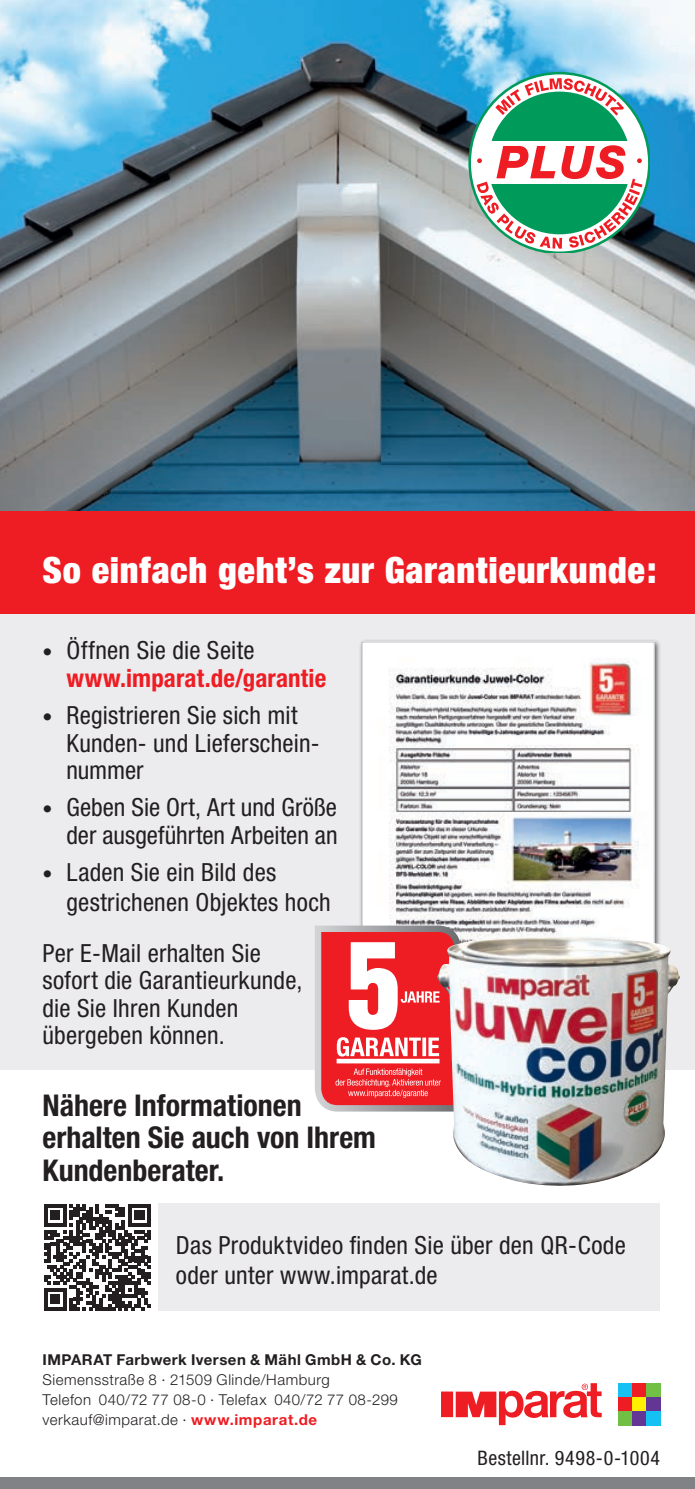
<style>
.page{position:relative;width:695px;height:1489px;background:#fff}
.page>*{position:absolute;margin:0;border:0;box-sizing:border-box;transform-origin:0 0}
.t1{font:900 condensed 36.25px "Helvetica Neue";letter-spacing:.02em;color:#fff}
.t2{font:700 condensed 30px "Helvetica Neue LT Std";color:#231f20}
.t3{font:condensed 25px/27.5px "Helvetica Neue LT Std";letter-spacing:.01em;color:#231f20}
.t4{font:700 condensed 25px/27.5px "Helvetica Neue LT Std";letter-spacing:.005em;color:#ee1d23}
.t5{font:condensed 20px "Helvetica Neue LT Std";letter-spacing:.025em;color:#231f20}
.t6{font:300 15px "Helvetica Neue LT Pro";letter-spacing:.035em;color:#231f20}
.t7{font:700 15px "Helvetica Neue CE";letter-spacing:.03em;color:#231f20}
.s1{font-family:"Helvetica Neue";font-weight:400;font-size:20px;color:#231f20}
.s2{font-weight:400;color:#231f20}
.s3{font-family:"Helvetica Neue";font-size:20px}
.s4{font-family:"Helvetica Neue CE";font-weight:700;color:#ee1d23}
</style>
<div class="page">
<div style="left:43px;top:1203px;width:616px;height:107px;background:#ececee"></div>
<img style="left:0;top:0;width:694px;height:512px">
<div style="left:0;top:610px;width:694px;height:459px;background:#ececee"></div>
<div style="left:0;top:512px;width:694px;height:102px;background:#ee1d23"></div>
<div style="left:618px;top:1382px;width:14px;height:14px;background:#15c0f2"></div>
<div style="left:632px;top:1382px;width:14px;height:14px;background:#ee1d23"></div>
<div style="left:646px;top:1382px;width:14px;height:14px;background:#71bf44"></div>
<div style="left:618px;top:1396px;width:14px;height:14px;background:#ee1d23"></div>
<div style="left:632px;top:1396px;width:14px;height:14px;background:#fff101"></div>
<div style="left:646px;top:1396px;width:14px;height:14px;background:#633695"></div>
<div style="left:618px;top:1410px;width:14px;height:14px;background:#71bf44"></div>
<div style="left:632px;top:1410px;width:14px;height:14px;background:#633695"></div>
<div style="left:646px;top:1410px;width:14px;height:14px;background:#15c0f2"></div>
<svg style="left:441px;top:1383px;width:160px;height:41px"></svg>
<div style="left:358px;top:638px;width:303px;height:399px;background:#231f20;opacity:.75"></div>
<img style="left:363px;top:643px;width:289px;height:293px">
<div style="left:0;top:1477px;width:694px;height:11px;background:#808285"></div>
<svg style="left:469px;top:73px;width:180px;height:180px"></svg>
<div style="left:488px;top:92px;width:142px;height:142px;background:#009a5a;border-radius:50%"></div>
<div style="left:470px;top:142px;width:178px;height:42px;background:#fff"></div>
<svg style="left:476px;top:145px;width:166px;height:104px"></svg>
<svg style="left:495px;top:78px;width:129px;height:38px"></svg>
<img style="left:315px;top:925px;width:146px;height:186px">
<svg style="left:318px;top:928px;width:139px;height:180px;background:#ed5f63"></svg>
<img style="left:437px;top:936px;width:243px;height:250px">
<div style="left:36px;top:1196px;width:122px;height:121px;background:#fff"></div>
<svg style="left:44px;top:1204px;width:107px;height:106px"></svg>
<p class="t1" style="left:43px;top:547px;width:615px">So einfach geht’s zur Garantieurkunde:</p>
<p class="t4" style="left:66px;top:636px;width:261px;text-indent:-24px"><span class="s1">•</span> <span class="s2">Öffnen Sie die Seite </span>www.imparat.de/garantie</p>
<p class="t3" style="left:66px;top:701px;width:255px;text-indent:-24px"><span class="s3">•</span> Registrieren Sie sich mit<br>Kunden- und Lieferschein&shy;nummer</p>
<p class="t3" style="left:43px;top:793px;width:296px;text-align:right"><span class="s3">•</span> Geben Sie Ort, Art und Größe der ausgeführten Arbeiten an</p>
<p class="t3" style="left:66px;top:856px;width:266px;line-height:30px;text-indent:-24px"><span class="s3">•</span> Laden Sie ein Bild des gestrichenen Objektes hoch</p>
<p class="t3" style="left:43px;top:938px;width:261px">Per E-Mail erhalten Sie sofort die Garantieurkunde, die Sie Ihren Kunden übergeben können.</p>
<p class="t2" style="left:43px;top:1086px;width:261px">Nähere Informationen</p>
<p class="t2" style="left:43px;top:1119px;width:335px">erhalten Sie auch von Ihrem</p>
<p class="t2" style="left:43px;top:1151px;width:183px">Kundenberater.</p>
<p class="t3" style="left:176px;top:1229px;width:451px;line-height:30px">Das Produktvideo finden Sie über den QR-Code oder unter www.imparat.de</p>
<p class="t7" style="left:43px;top:1350px;width:381px">IMPARAT Farbwerk Iversen &amp; Mähl GmbH &amp; Co. KG</p>
<p class="t6" style="left:43px;top:1370px;width:289px">Siemensstraße 8 · 21509 Glinde/Hamburg</p>
<p class="t6" style="left:43px;top:1390px;width:357px">Telefon 040/72 77 08-0 · Telefax 040/72 77 08-299</p>
<p class="t6" style="left:43px;top:1410px;width:276px">verkauf@imparat.de · <span class="s4">www.imparat.de</span></p>
<p class="t5" style="left:477px;top:1446px;width:184px">Bestellnr. 9498-0-1004</p>
</div>
